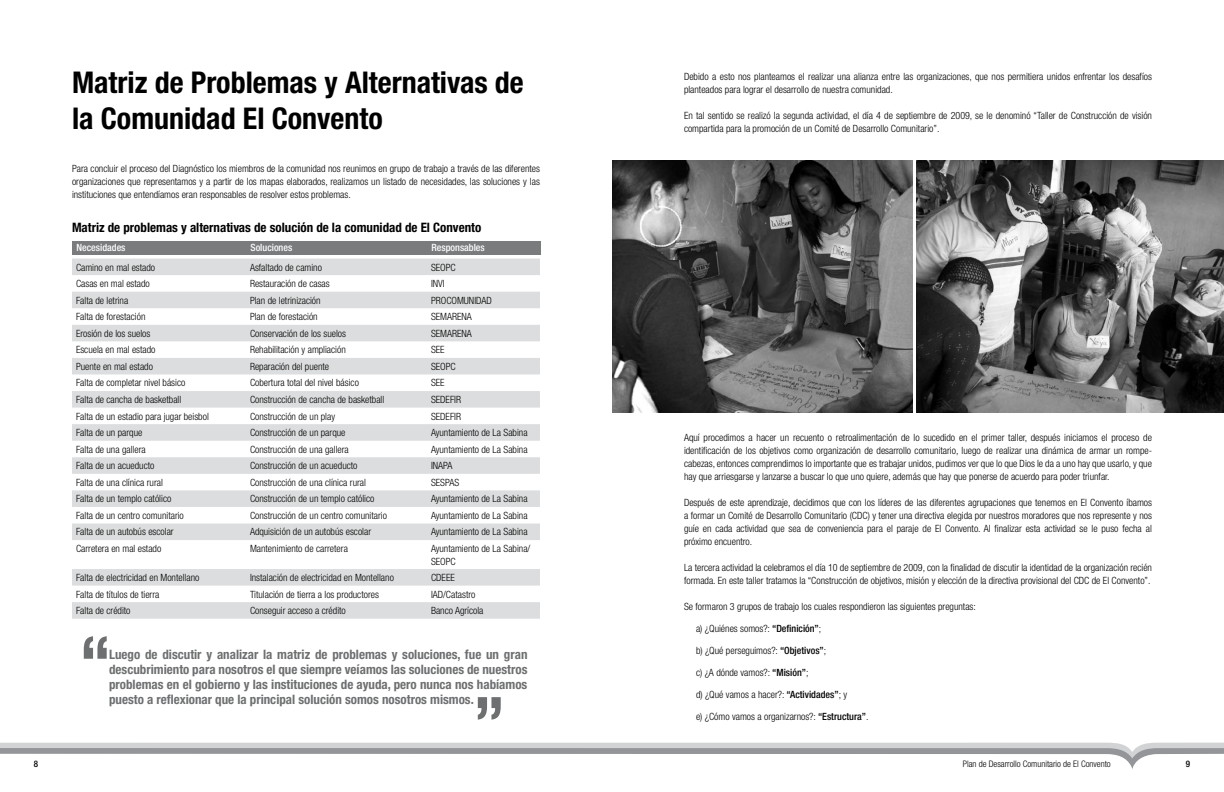
<style>
.page{position:relative;width:1224px;height:792px;background:#fff}
.page>*{position:absolute;margin:0;border:0;box-sizing:border-box;transform-origin:0 0}
.t1{font:700 condensed 30px/36px "Helvetica Neue";color:#000}
.t2{font:700 condensed 13px/15.2px "Helvetica Neue";color:#6d6f71;text-align:justify}
.t3{font:700 condensed 13px "Helvetica Neue";color:#000}
.t4{font:300 condensed 10px/13px "Helvetica Neue";color:#000}
.t5{font:500 condensed 10px "Helvetica Neue";color:#fff}
.t6{font:300 condensed 9px "Helvetica Neue";color:#000}
.t7{font:500 condensed 9px "Helvetica Neue";color:#000}
.s1{font-weight:500}
</style>
<div class="page">
<svg style="left:0;top:743px;width:1224px;height:26px"></svg>
<div style="left:72px;top:241px;width:469px;height:14px;background:#797b7d"></div>
<svg style="left:72px;top:259px;width:468px;height:360px"></svg>
<svg style="left:84px;top:636px;width:23px;height:23px"></svg>
<svg style="left:478px;top:697px;width:23px;height:23px"></svg>
<img style="left:917px;top:160px;width:307px;height:252px">
<img style="left:612px;top:160px;width:300px;height:252px">
<h1 class="t1" style="left:72px;top:64px;width:453px">Matriz de Problemas y Alternativas de la Comunidad El Convento</h1>
<p class="t4" style="left:72px;top:162px;width:470px;text-align:justify">Para concluir el proceso del Diagnóstico los miembros de la comunidad nos reunimos en grupo de trabajo a través de las diferentes organizaciones que representamos y a partir de los mapas elaborados, realizamos un listado de necesidades, las soluciones y las instituciones que entendíamos eran responsables de resolver estos problemas.</p>
<h2 class="t3" style="left:72px;top:220px;width:411px">Matriz de problemas y alternativas de solución de la comunidad de El Convento</h2>
<p class="t5" style="left:76px;top:242px;width:51px">Necesidades</p>
<p class="t5" style="left:250px;top:242px;width:43px">Soluciones</p>
<p class="t5" style="left:432px;top:242px;width:55px">Responsables</p>
<p class="t4" style="left:76px;top:260px;width:81px">Camino en mal estado</p>
<p class="t4" style="left:250px;top:260px;width:73px">Asfaltado de camino</p>
<p class="t4" style="left:431px;top:260px;width:26px">SEOPC</p>
<p class="t4" style="left:76px;top:277px;width:75px">Casas en mal estado</p>
<p class="t4" style="left:250px;top:277px;width:81px">Restauración de casas</p>
<p class="t4" style="left:431px;top:277px;width:15px">INVI</p>
<p class="t4" style="left:76px;top:294px;width:54px">Falta de letrina</p>
<p class="t4" style="left:250px;top:294px;width:72px">Plan de letrinización</p>
<p class="t4" style="left:431px;top:294px;width:62px">PROCOMUNIDAD</p>
<p class="t4" style="left:76px;top:310px;width:71px">Falta de forestación</p>
<p class="t4" style="left:250px;top:310px;width:69px">Plan de forestación</p>
<p class="t4" style="left:431px;top:310px;width:42px">SEMARENA</p>
<p class="t4" style="left:76px;top:327px;width:76px">Erosión de los suelos</p>
<p class="t4" style="left:250px;top:327px;width:98px">Conservación de los suelos</p>
<p class="t4" style="left:431px;top:327px;width:42px">SEMARENA</p>
<p class="t4" style="left:76px;top:343px;width:81px">Escuela en mal estado</p>
<p class="t4" style="left:250px;top:343px;width:97px">Rehabilitación y ampliación</p>
<p class="t4" style="left:431px;top:343px;width:15px">SEE</p>
<p class="t4" style="left:76px;top:360px;width:78px">Puente en mal estado</p>
<p class="t4" style="left:250px;top:360px;width:81px">Reparación del puente</p>
<p class="t4" style="left:431px;top:360px;width:26px">SEOPC</p>
<p class="t4" style="left:76px;top:376px;width:111px">Falta de completar nivel básico</p>
<p class="t4" style="left:250px;top:376px;width:110px">Cobertura total del nivel básico</p>
<p class="t4" style="left:431px;top:376px;width:15px">SEE</p>
<p class="t4" style="left:76px;top:393px;width:107px">Falta de cancha de basketball</p>
<p class="t4" style="left:250px;top:393px;width:136px">Construcción de cancha de basketball</p>
<p class="t4" style="left:431px;top:393px;width:32px">SEDEFIR</p>
<p class="t4" style="left:76px;top:409px;width:134px">Falta de un estadio para jugar beisbol</p>
<p class="t4" style="left:250px;top:409px;width:87px">Construcción de un play</p>
<p class="t4" style="left:431px;top:409px;width:32px">SEDEFIR</p>
<p class="t4" style="left:76px;top:426px;width:68px">Falta de un parque</p>
<p class="t4" style="left:250px;top:426px;width:97px">Construcción de un parque</p>
<p class="t4" style="left:431px;top:426px;width:98px">Ayuntamiento de La Sabina</p>
<p class="t4" style="left:76px;top:443px;width:71px">Falta de una gallera</p>
<p class="t4" style="left:250px;top:443px;width:100px">Construcción de una gallera</p>
<p class="t4" style="left:431px;top:443px;width:98px">Ayuntamiento de La Sabina</p>
<p class="t4" style="left:76px;top:459px;width:80px">Falta de un acueducto</p>
<p class="t4" style="left:250px;top:459px;width:109px">Construcción de un acueducto</p>
<p class="t4" style="left:431px;top:459px;width:23px">INAPA</p>
<p class="t4" style="left:76px;top:476px;width:88px">Falta de una clínica rural</p>
<p class="t4" style="left:250px;top:476px;width:117px">Construcción de una clínica rural</p>
<p class="t4" style="left:431px;top:476px;width:30px">SESPAS</p>
<p class="t4" style="left:76px;top:492px;width:97px">Falta de un templo católico</p>
<p class="t4" style="left:250px;top:492px;width:126px">Construcción de un templo católico</p>
<p class="t4" style="left:431px;top:492px;width:98px">Ayuntamiento de La Sabina</p>
<p class="t4" style="left:76px;top:509px;width:109px">Falta de un centro comunitario</p>
<p class="t4" style="left:250px;top:509px;width:138px">Construcción de un centro comunitario</p>
<p class="t4" style="left:431px;top:509px;width:98px">Ayuntamiento de La Sabina</p>
<p class="t4" style="left:76px;top:525px;width:99px">Falta de un autobús escolar</p>
<p class="t4" style="left:250px;top:525px;width:123px">Adquisición de un autobús escolar</p>
<p class="t4" style="left:431px;top:525px;width:98px">Ayuntamiento de La Sabina</p>
<p class="t4" style="left:76px;top:542px;width:87px">Carretera en mal estado</p>
<p class="t4" style="left:250px;top:542px;width:99px">Mantenimiento de carretera</p>
<p class="t4" style="left:431px;top:542px;width:101px">Ayuntamiento de La Sabina/<br>SEOPC</p>
<p class="t4" style="left:76px;top:571px;width:125px">Falta de electricidad en Montellano</p>
<p class="t4" style="left:250px;top:571px;width:145px">Instalación de electricidad en Montellano</p>
<p class="t4" style="left:431px;top:571px;width:25px">CDEEE</p>
<p class="t4" style="left:76px;top:587px;width:85px">Falta de títulos de tierra</p>
<p class="t4" style="left:250px;top:587px;width:130px">Titulación de tierra a los productores</p>
<p class="t4" style="left:431px;top:587px;width:46px">IAD/Catastro</p>
<p class="t4" style="left:76px;top:604px;width:56px">Falta de crédito</p>
<p class="t4" style="left:250px;top:604px;width:97px">Conseguir acceso a crédito</p>
<p class="t4" style="left:431px;top:604px;width:54px">Banco Agrícola</p>
<p class="t2" style="left:109px;top:646px;width:420px">Luego de discutir y analizar la matriz de problemas y soluciones, fue un gran descubrimiento para nosotros el que siempre veíamos las soluciones de nuestros problemas en el gobierno y las instituciones de ayuda, pero nunca nos habíamos puesto a reflexionar que la principal solución somos nosotros mismos.</p>
<p class="t4" style="left:684px;top:70px;width:469px">Debido a esto nos planteamos el realizar una alianza entre las organizaciones, que nos permitiera unidos enfrentar los desafíos planteados para lograr el desarrollo de nuestra comunidad.</p>
<p class="t4" style="left:684px;top:109px;width:470px">En tal sentido se realizó la segunda actividad, el día 4 de septiembre de 2009, se le denominó “Taller de Construcción de visión compartida para la promoción de un Comité de Desarrollo Comunitario”.</p>
<p class="t4" style="left:684px;top:431px;width:470px;text-align:justify">Aquí procedimos a hacer un recuento o retroalimentación de lo sucedido en el primer taller, después iniciamos el proceso de identificación de los objetivos como organización de desarrollo comunitario, luego de realizar una dinámica de armar un rompe&shy;cabezas, entonces comprendimos lo importante que es trabajar unidos, pudimos ver que lo que Dios le da a uno hay que usarlo, y que hay que arriesgarse y lanzarse a buscar lo que uno quiere, además que hay que ponerse de acuerdo para poder triunfar.</p>
<p class="t4" style="left:684px;top:496px;width:470px;text-align:justify">Después de este aprendizaje, decidimos que con los líderes de las diferentes agrupaciones que tenemos en El Convento íbamos a formar un Comité de Desarrollo Comunitario (CDC) y tener una directiva elegida por nuestros moradores que nos represente y nos guíe en cada actividad que sea de conveniencia para el paraje de El Convento. Al finalizar esta actividad se le puso fecha al próximo encuentro.</p>
<p class="t4" style="left:684px;top:561px;width:470px">La tercera actividad la celebramos el día 10 de septiembre de 2009, con la finalidad de discutir la identidad de la organización recién formada. En este taller tratamos la “Construcción de objetivos, misión y elección de la directiva provisional del CDC de El Convento”.</p>
<p class="t4" style="left:684px;top:600px;width:293px">Se formaron 3 grupos de trabajo los cuales respondieron las siguientes preguntas:</p>
<p class="t4" style="left:696px;top:622px;width:127px">a) ¿Quiénes somos?: <span class="s1">“Definición”</span>;</p>
<p class="t4" style="left:696px;top:644px;width:132px">b) ¿Qué perseguimos?: <span class="s1">“Objetivos”</span>;</p>
<p class="t4" style="left:696px;top:666px;width:114px">c) ¿A dónde vamos?: <span class="s1">“Misión”</span>;</p>
<p class="t4" style="left:696px;top:688px;width:153px">d) ¿Qué vamos a hacer?: <span class="s1">“Actividades”</span>; y</p>
<p class="t4" style="left:696px;top:710px;width:174px">e) ¿Cómo vamos a organizarnos?: <span class="s1">“Estructura”</span>.</p>
<p class="t7" style="left:34px;top:758px;width:6px">8</p>
<p class="t6" style="left:963px;top:758px;width:150px">Plan de Desarrollo Comunitario de El Convento</p>
<p class="t7" style="left:1186px;top:758px;width:6px">9</p>
</div>
